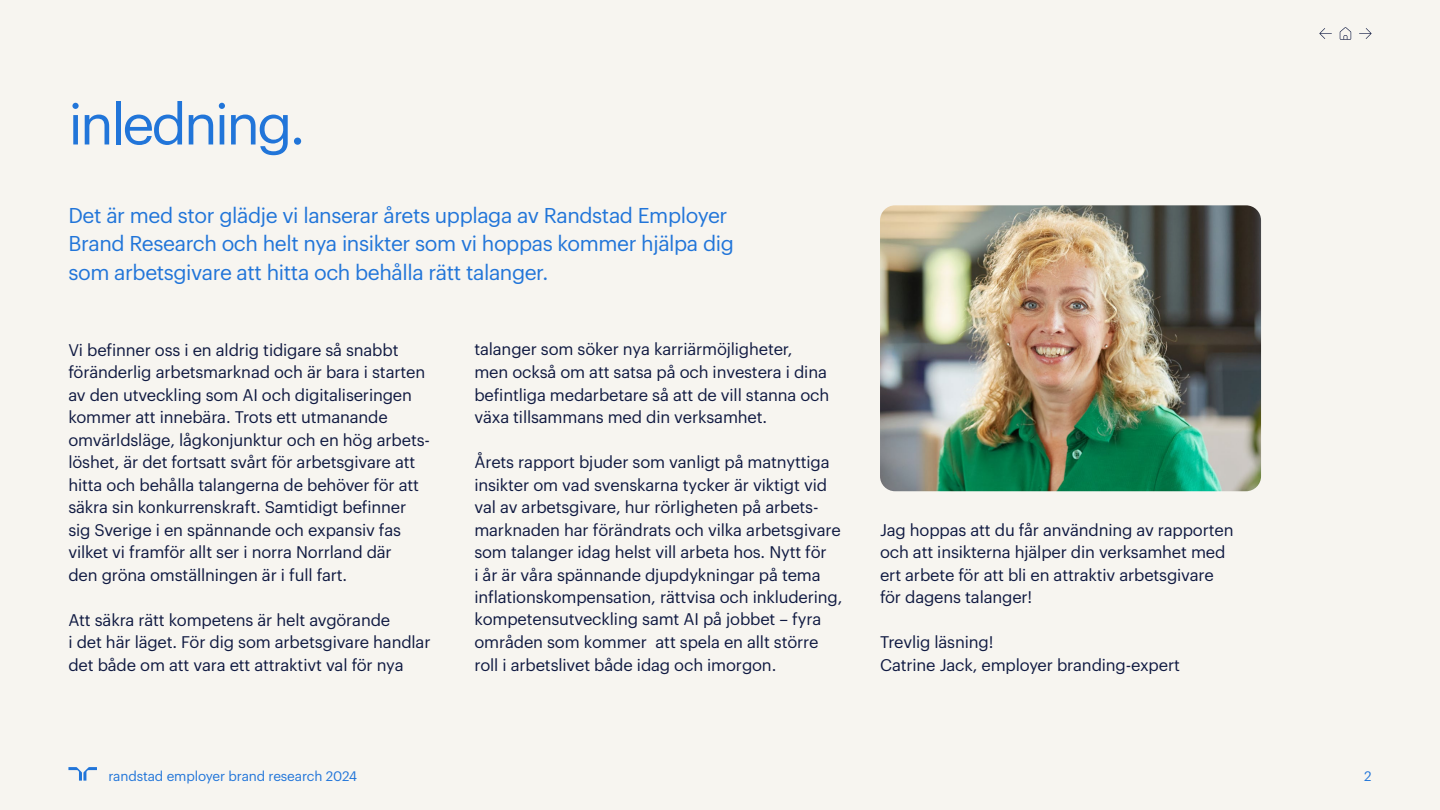
<style>
.page{position:relative;width:1440px;height:810px;background:#f7f5f0}
.page>*{position:absolute;margin:0;border:0;box-sizing:border-box;transform-origin:0 0}
.t1{font:56.25px "Graphik";letter-spacing:-.05em;color:#2175d9}
.t2{font:21px/28.5px "Graphik";letter-spacing:-.02em;color:#2175d9}
.t3{font:16.5px/22.5px "Graphik";letter-spacing:-.01em;color:#0f1941}
.t4{font:13.5px "Graphik";letter-spacing:-.01em;color:#2175d9}
</style>
<div class="page">
<img style="left:880px;top:205px;width:381px;height:286px">
<svg style="left:68px;top:767px;width:29px;height:14px"></svg>
<svg style="left:1359px;top:28px;width:13px;height:11px"></svg>
<svg style="left:1340px;top:27px;width:11px;height:13px"></svg>
<svg style="left:1319px;top:28px;width:13px;height:11px"></svg>
<h1 class="t1" style="left:68px;top:82px;width:239px">inledning.</h1>
<p class="t2" style="left:68px;top:199px;width:667px">Det är med stor glädje vi lanserar årets upplaga av Randstad Employer<br>Brand Research och helt nya insikter som vi hoppas kommer hjälpa dig som arbetsgivare att hitta och behålla rätt talanger.</p>
<p class="t3" style="left:68px;top:337px;width:363px">Vi befinner oss i en aldrig tidigare så snabbt föränderlig arbetsmarknad och är bara i starten av den utveckling som AI och digitaliseringen kommer att innebära. Trots ett utmanande omvärldsläge, lågkonjunktur och en hög arbets&shy;löshet, är det fortsatt svårt för arbetsgivare att hitta och behålla talangerna de behöver för att säkra sin konkurrenskraft. Samtidigt befinner sig Sverige i en spännande och expansiv fas vilket vi framför allt ser i norra Norrland där<br>den gröna omställningen är i full fart.</p>
<p class="t3" style="left:68px;top:607px;width:364px">Att säkra rätt kompetens är helt avgörande<br>i det här läget. För dig som arbetsgivare handlar det både om att vara ett attraktivt val för nya</p>
<p class="t3" style="left:474px;top:337px;width:357px">talanger som söker nya karriärmöjligheter, men också om att satsa på och investera i dina befintliga medarbetare så att de vill stanna och växa tillsammans med din verksamhet.</p>
<p class="t3" style="left:474px;top:450px;width:370px">Årets rapport bjuder som vanligt på matnyttiga insikter om vad svenskarna tycker är viktigt vid val av arbetsgivare, hur rörligheten på arbets&shy;marknaden har förändrats och vilka arbetsgivare som talanger idag helst vill arbeta hos. Nytt för<br>i år är våra spännande djupdykningar på tema inflationskompensation, rättvisa och inkludering, kompetensutveckling samt AI på jobbet – fyra områden som kommer att spela en allt större roll i arbetslivet både idag och imorgon.</p>
<p class="t3" style="left:880px;top:517px;width:355px">Jag hoppas att du får användning av rapporten och att insikterna hjälper din verksamhet med ert arbete för att bli en attraktiv arbetsgivare för dagens talanger!</p>
<p class="t3" style="left:880px;top:630px;width:302px">Trevlig läsning!<br>Catrine Jack, employer branding-expert</p>
<p class="t4" style="left:108px;top:766px;width:250px">randstad employer brand research 2024</p>
<p class="t4" style="left:1364px;top:766px;width:9px">2</p>
</div>
